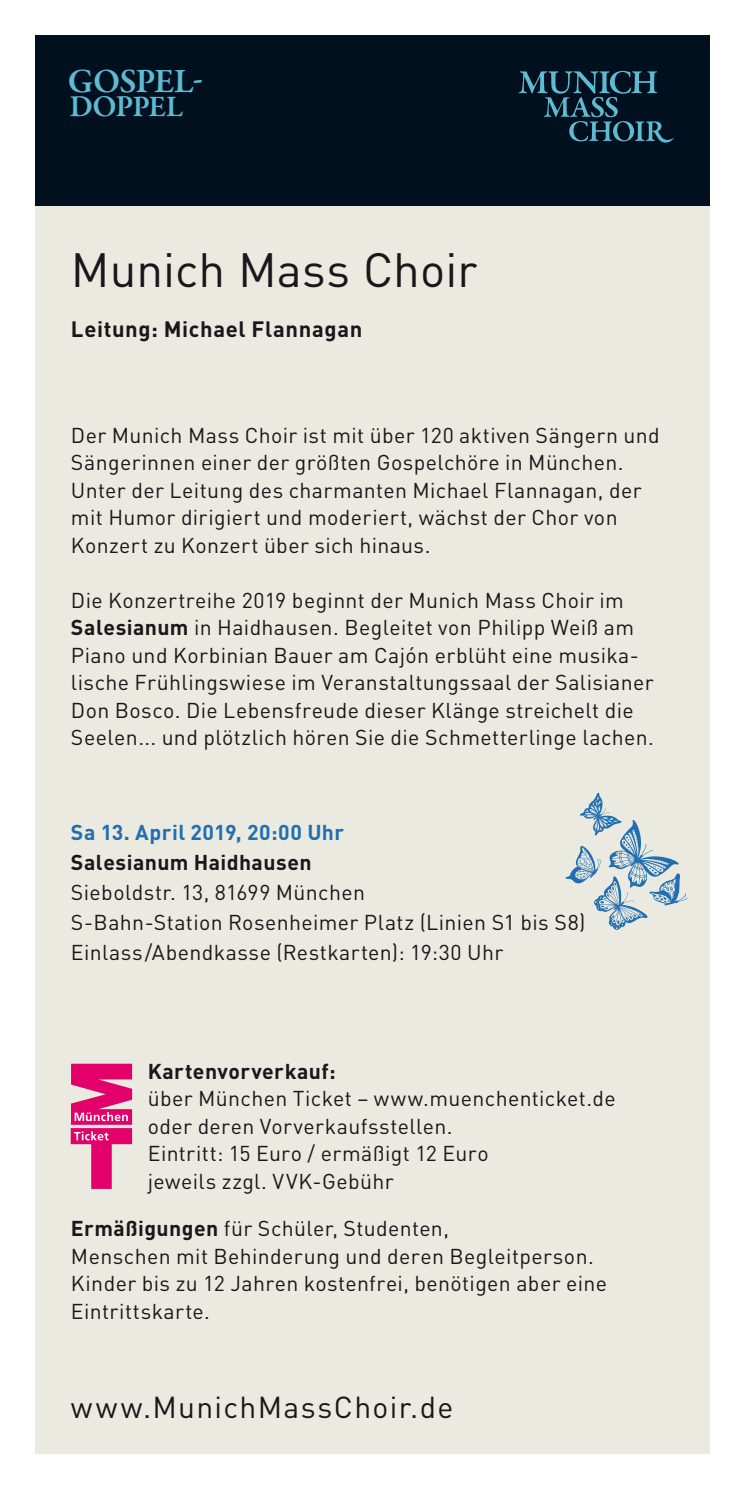
<style>
.page{position:relative;width:745px;height:1489px;background:#fff}
.page>*{position:absolute;margin:0;border:0;box-sizing:border-box;transform-origin:0 0}
.t1{font:47.5px "DIN";color:#1a171c}
.t2{font:600 34.75px "Garamond Premr Pro";letter-spacing:-.025em;color:#5ebbd2}
.t3{font:600 31px "Garamond Premr Pro";color:#5ebbd2}
.t4{font:30px "DIN";letter-spacing:.045em;color:#1a171c}
.t5{font:700 22px "DIN";letter-spacing:.03em;color:#1a171c}
.t6{font:21.25px/27.5px "DIN";letter-spacing:.02em;color:#1a171c}
.t7{font:700 21.25px "DIN";letter-spacing:.02em;color:#1a171c}
.t8{font:700 21.25px "DIN";letter-spacing:.025em;color:#216eb1}
.s1{font-size:30.25px}
.s2{font-weight:700}
</style>
<div class="page">
<div style="left:35px;top:206px;width:674px;height:1247px;background:#eaeae0"></div>
<div style="left:35px;top:35px;width:674px;height:171px;background:#00101f"></div>
<svg style="left:518px;top:71px;width:155px;height:72px"></svg>
<svg style="left:71px;top:1063px;width:61px;height:125px"></svg>
<svg style="left:565px;top:792px;width:122px;height:138px"></svg>
<h2 class="t2" style="left:68px;top:61px;width:137px">GOSPEL-</h2>
<h3 class="t3" style="left:70px;top:88px;width:115px">DOP<span class="s1">PEL</span></h3>
<h1 class="t1" style="left:71px;top:240px;width:408px">Munich Mass Choir</h1>
<p class="t5" style="left:71px;top:315px;width:293px">Leitung: Michael Flannagan</p>
<p class="t6" style="left:71px;top:421px;width:590px">Der Munich Mass Choir ist mit über 120 aktiven Sängern und Sängerinnen einer der größten Gospelchöre in München.<br>Unter der Leitung des charmanten Michael Flannagan, der mit Humor dirigiert und moderiert, wächst der Chor von Konzert zu Konzert über sich hinaus.</p>
<p class="t6" style="left:71px;top:586px;width:584px">Die Konzertreihe 2019 beginnt der Munich Mass Choir im <span class="s2">Salesianum</span> in Haidhausen. Begleitet von Philipp Weiß am Piano und Korbinian Bauer am Cajón erblüht eine musika&shy;lische Frühlingswiese im Veranstaltungssaal der Salisianer Don Bosco. Die Lebensfreude dieser Klänge streichelt die Seelen... und plötzlich hören Sie die Schmetterlinge lachen.</p>
<p class="t8" style="left:71px;top:818px;width:274px">Sa 13. April 2019, 20:00 Uhr</p>
<p class="t7" style="left:71px;top:848px;width:242px">Salesianum Haidhausen</p>
<p class="t6" style="left:71px;top:877px;width:515px;line-height:30px">Sieboldstr. 13, 81699 München<br>S-Bahn-Station Rosenheimer Platz (Linien S1 bis S8)<br>Einlass/Abendkasse (Restkarten): 19:30 Uhr</p>
<p class="t7" style="left:148px;top:1057px;width:189px">Kartenvorverkauf:</p>
<p class="t6" style="left:148px;top:1084px;width:469px">über München Ticket – www.muenchenticket.de oder deren Vorverkaufsstellen.<br>Eintritt: 15 Euro / ermäßigt 12 Euro<br>jeweils zzgl. VVK-Gebühr</p>
<p class="t6" style="left:71px;top:1214px;width:537px"><span class="s2">Ermäßigungen</span> für Schüler, Studenten,<br>Menschen mit Behinderung und deren Begleitperson.<br>Kinder bis zu 12 Jahren kostenfrei, benötigen aber eine Eintrittskarte.</p>
<h3 class="t4" style="left:71px;top:1387px;width:383px">www.MunichMassChoir.de</h3>
</div>
